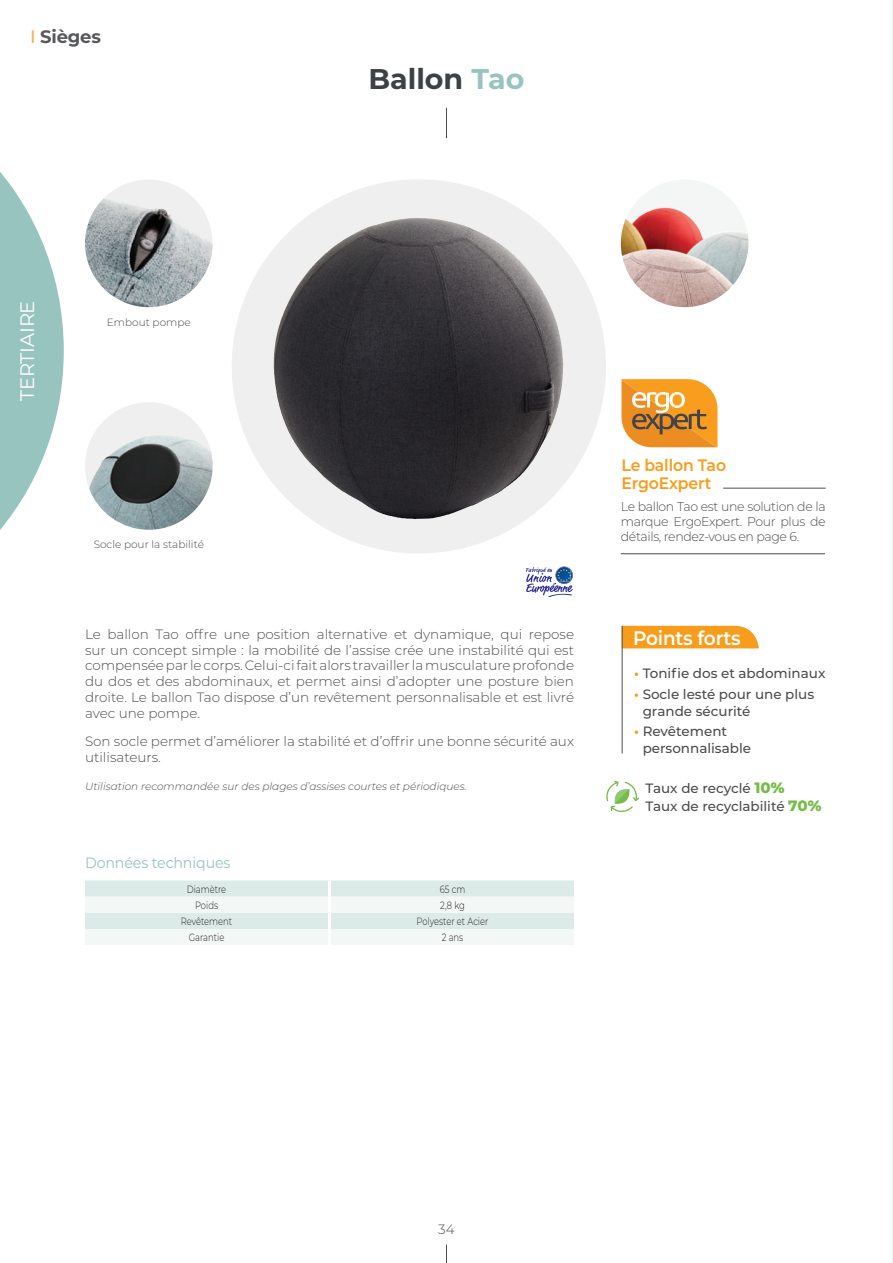
<style>
.page{position:relative;width:893px;height:1263px;background:#fff}
.page>*{position:absolute;margin:0;border:0;box-sizing:border-box;transform-origin:0 0}
.t1{font:700 28.5px "Montserrat";color:#3e4143}
.t2{font:600 19.5px "Montserrat";letter-spacing:-.01em;color:#fff;scale:.95 1}
.t3{font:19.5px "Montserrat";letter-spacing:-.01em;color:#fff}
.t4{font:700 18px "Montserrat";letter-spacing:-.01em;color:#57585a}
.t5{font:600 16.5px/18px "Montserrat";letter-spacing:-.01em;color:#f89c1c;scale:.95 1}
.t6{font:15px "Montserrat";letter-spacing:-.01em;color:#97c4bf;scale:.95 1}
.t7{font:300 13.5px/15.8px "Montserrat";color:#4b4c4d;text-align:justify}
.t8{font:500 13.5px/16.5px "Montserrat";color:#4b4c4d}
.t9{font:300 12.75px/15px "Montserrat";letter-spacing:-.03em;color:#4b4c4d;text-align:justify}
.t10{font:italic 300 10.5px "Montserrat";color:#4b4c4d}
.t11{font:300 10.5px "Montserrat";color:#231f20;scale:.8 1}
.t12{font:300 10.5px "Montserrat";color:#4b4c4d}
.s1{font-weight:500;color:#faae4b}
.s2{color:#97c4bf}
.s3{font-weight:700;color:#f89c1c}
.s4{font-weight:800;font-size:15px;color:#77bc48}
.s5{font-weight:900;font-size:15px;color:#77bc48}
</style>
<div class="page">
<svg style="left:446px;top:1244px;width:1px;height:19px"></svg>
<svg style="left:0;top:172px;width:64px;height:358px"></svg>
<svg style="left:232px;top:179px;width:374px;height:374px;background:#807f80"></svg>
<hr style="left:446px;top:108px;width:1px;height:30px;background:#4b4c4d">
<svg style="left:85px;top:880px;width:489px;height:65px"></svg>
<hr style="left:328px;top:880px;width:3px;height:17px;background:#fff">
<hr style="left:328px;top:897px;width:3px;height:16px;background:#fff">
<hr style="left:328px;top:913px;width:3px;height:16px;background:#fff">
<hr style="left:328px;top:929px;width:3px;height:16px;background:#fff">
<div style="left:623px;top:626px;width:136px;height:22px;background:#f89c1c"></div>
<hr style="left:622px;top:626px;width:1px;height:127px;background:#4b4c4d">
<svg style="left:621px;top:180px;width:127px;height:127px"></svg>
<img style="left:646px;top:207px;width:19px;height:5px">
<div style="left:85px;top:402px;width:128px;height:128px;background:#eeefee;border-radius:50%"></div>
<img style="left:89px;top:435px;width:124px;height:95px">
<div style="left:85px;top:180px;width:128px;height:127px;background:#eeefee;border-radius:50%"></div>
<img style="left:85px;top:198px;width:128px;height:109px">
<hr style="left:621px;top:553px;width:204px;height:1px;background:#4b4c4d">
<hr style="left:723px;top:488px;width:103px;height:1px;background:#4b4c4d">
<svg style="left:621px;top:379px;width:96px;height:68px;background:#e39b41"></svg>
<img style="left:291px;top:218px;width:128px;height:79px">
<svg style="left:526px;top:566px;width:47px;height:31px"></svg>
<svg style="left:892px;top:0;width:1px;height:1263px"></svg>
<svg style="left:606px;top:780px;width:33px;height:32px"></svg>
<h3 class="t4" style="left:30px;top:24px;width:72px"><span class="s1">I</span> Sièges</h3>
<h1 class="t1" style="left:368px;top:59px;width:158px">Ballon <span class="s2">Tao</span></h1>
<h2 class="t3" style="left:14px;top:401px;width:102px;rotate:-90deg">TERTIAIRE</h2>
<p class="t12" style="left:107px;top:315px;width:85px">Embout pompe</p>
<p class="t12" style="left:94px;top:537px;width:112px">Socle pour la stabilité</p>
<p class="t7" style="left:85px;top:626px;width:490px">Le ballon Tao offre une position alternative et dynamique, qui repose sur un concept simple : la mobilité de l’assise crée une instabilité qui est compensée par le corps. Celui-ci fait alors travailler la musculature profonde du dos et des abdominaux, et permet ainsi d’adopter une posture bien droite. Le ballon Tao dispose d’un revêtement personnalisable et est livré avec une pompe.</p>
<p class="t7" style="left:85px;top:733px;width:490px">Son socle permet d’améliorer la stabilité et d’offrir une bonne sécurité aux utilisateurs.</p>
<p class="t10" style="left:85px;top:779px;width:383px">Utilisation recommandée sur des plages d’assises courtes et périodiques.</p>
<p class="t6" style="left:85px;top:853px;width:155px">Données techniques</p>
<p class="t11" style="left:187px;top:882px;width:51px">Diamètre</p>
<p class="t11" style="left:440px;top:882px;width:33px">65 cm</p>
<p class="t11" style="left:195px;top:898px;width:30px">Poids</p>
<p class="t11" style="left:440px;top:898px;width:32px">2,8 kg</p>
<p class="t11" style="left:181px;top:914px;width:66px">Revêtement</p>
<p class="t11" style="left:417px;top:914px;width:91px">Polyester et Acier</p>
<p class="t11" style="left:189px;top:930px;width:46px">Garantie</p>
<p class="t11" style="left:442px;top:930px;width:28px">2 ans</p>
<p class="t5" style="left:621px;top:456px;width:112px">Le ballon Tao<br>ErgoExpert</p>
<p class="t9" style="left:621px;top:499px;width:206px">Le ballon Tao est une solution de la marque ErgoExpert. Pour plus de détails, rendez-vous en page 6.</p>
<h2 class="t2" style="left:633px;top:624px;width:115px">Points forts</h2>
<p class="t8" style="left:634px;top:665px;width:193px"><span class="s3">•</span> Tonifie dos et abdominaux</p>
<p class="t8" style="left:643px;top:685px;width:173px;text-indent:-8px"><span class="s3">•</span> Socle lesté pour une plus grande sécurité</p>
<p class="t8" style="left:643px;top:723px;width:110px;text-indent:-8px"><span class="s3">•</span> Revêtement personnalisable</p>
<p class="t8" style="left:645px;top:779px;width:177px;line-height:18px">Taux de recyclé <span class="s4">10</span><span class="s5">%<br></span>Taux de recyclabilité <span class="s4">70</span><span class="s5">%</span></p>
<p class="t7" style="left:438px;top:1220px;width:18px">34</p>
</div>
